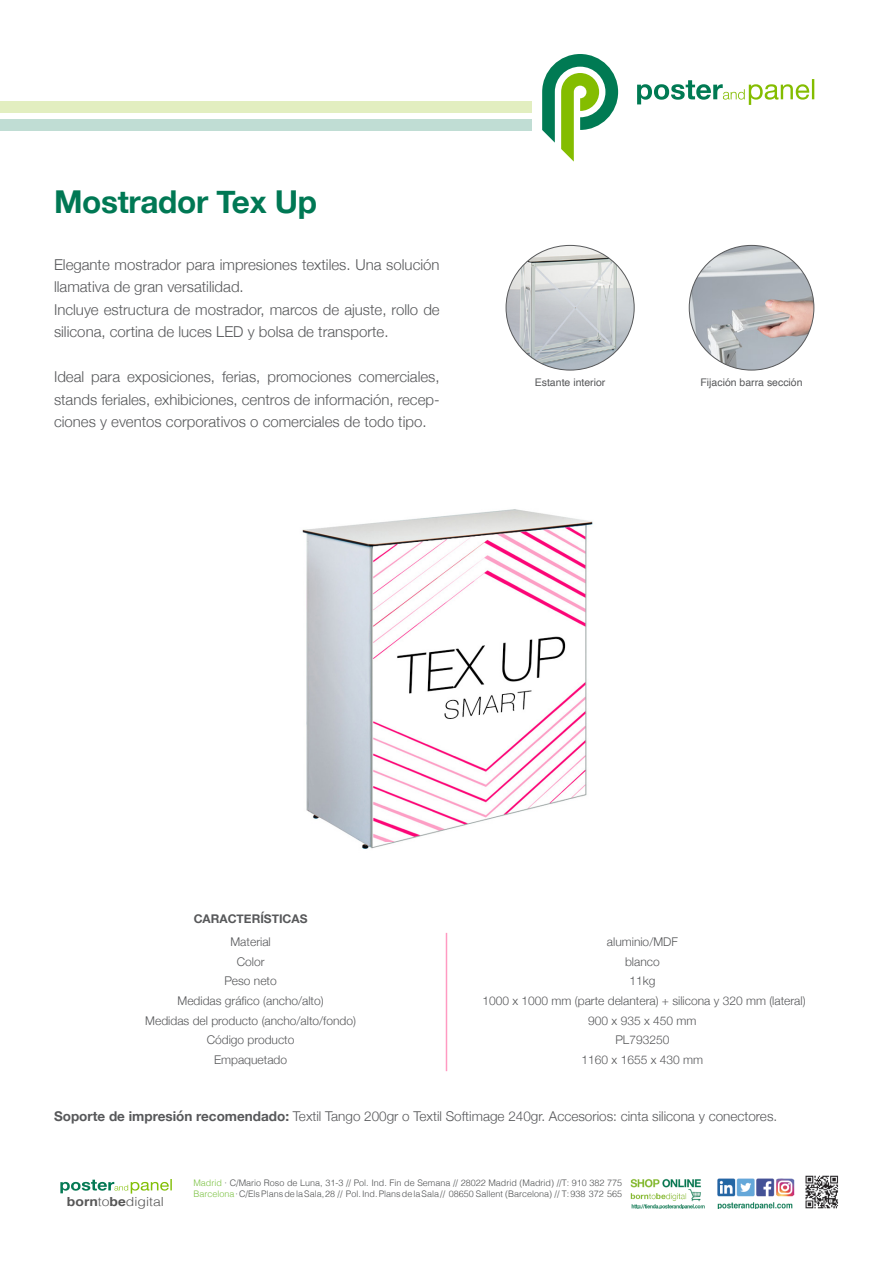
<style>
.page{position:relative;width:893px;height:1263px;background:#fff}
.page>*{position:absolute;margin:0;border:0;box-sizing:border-box;transform-origin:0 0}
.t1{font:700 31.5px "Helvetica Neue";letter-spacing:-.01em;color:#007854}
.t2{font:300 15px/22.5px "Helvetica Neue";color:#57585a}
.t3{font:300 13.5px "Helvetica Neue";color:#57585a}
.t4{font:300 12.6px "Helvetica";color:#575757;scale:1.11 1}
.t5{font:300 12px "Helvetica Neue";color:#57585a}
.t6{font:700 12px "Helvetica Neue";color:#57585a}
.t7{font:10.5px "Helvetica";color:#57585a}
.t8{font:300 9px "Helvetica";color:#4f5152}
.s1{font-weight:700}
.s2{color:#7cc243}
</style>
<div class="page">
<svg style="left:637px;top:79px;width:177px;height:26px"></svg>
<svg style="left:542px;top:54px;width:76px;height:108px"></svg>
<div style="left:0;top:101px;width:532px;height:12px;background:#e2eec0"></div>
<div style="left:0;top:119px;width:532px;height:12px;background:#c0ddd4"></div>
<img style="left:302px;top:509px;width:291px;height:340px">
<img style="left:506px;top:245px;width:128px;height:125px">
<img style="left:689px;top:245px;width:125px;height:125px;border-radius:62px">
<hr style="left:446px;top:933px;width:1px;height:138px;background:#ff9ac2">
<img style="left:717px;top:1178px;width:78px;height:31px">
<img style="left:630px;top:1179px;width:71px;height:23px">
<img style="left:631px;top:1204px;width:74px;height:5px">
<img style="left:805px;top:1175px;width:34px;height:34px">
<svg style="left:60px;top:1179px;width:112px;height:15px"></svg>
<p class="t1" style="left:54px;top:177px;width:265px">Mostrador Tex Up</p>
<p class="t2" style="left:54px;top:252px;width:387px">Elegante mostrador para impresiones textiles. Una solución llamativa de gran versatilidad.</p>
<p class="t2" style="left:54px;top:297px;width:387px">Incluye estructura de mostrador, marcos de ajuste, rollo de silicona, cortina de luces LED y bolsa de transporte.</p>
<p class="t2" style="left:54px;top:364px;width:387px;text-align:justify">Ideal para exposiciones, ferias, promociones comerciales, stands feriales, exhibiciones, centros de información, recep&shy;ciones y eventos corporativos o comerciales de todo tipo.</p>
<p class="t7" style="left:535px;top:375px;width:72px">Estante interior</p>
<p class="t7" style="left:700px;top:375px;width:104px">Fijación barra sección</p>
<p class="t6" style="left:194px;top:909px;width:115px">CARACTERÍSTICAS</p>
<p class="t5" style="left:230px;top:932px;width:42px">Material</p>
<p class="t5" style="left:607px;top:932px;width:72px">aluminio/MDF</p>
<p class="t5" style="left:237px;top:952px;width:29px">Color</p>
<p class="t5" style="left:625px;top:952px;width:36px">blanco</p>
<p class="t5" style="left:224px;top:971px;width:54px">Peso neto</p>
<p class="t5" style="left:629px;top:971px;width:28px">11kg</p>
<p class="t5" style="left:178px;top:991px;width:148px">Medidas gráfico (ancho/alto)</p>
<p class="t5" style="left:482px;top:991px;width:325px">1000 x 1000 mm (parte delantera) + silicona y 320 mm (lateral)</p>
<p class="t5" style="left:145px;top:1011px;width:212px">Medidas del producto (ancho/alto/fondo)</p>
<p class="t5" style="left:588px;top:1011px;width:110px">900 x 935 x 450 mm</p>
<p class="t5" style="left:207px;top:1030px;width:89px">Código producto</p>
<p class="t5" style="left:615px;top:1030px;width:56px">PL793250</p>
<p class="t5" style="left:214px;top:1050px;width:75px">Empaquetado</p>
<p class="t5" style="left:582px;top:1050px;width:123px">1160 x 1655 x 430 mm</p>
<p class="t3" style="left:54px;top:1105px;width:725px"><span class="s1">Soporte de impresión recomendado:</span> Textil Tango 200gr o Textil Softimage 240gr. Accesorios: cinta silicona y conectores.</p>
<p class="t4" style="left:67px;top:1191px;width:89px"><span class="s1">born</span>to<span class="s1">be</span>digital</p>
<p class="t8" style="left:193px;top:1175px;width:430px"><span class="s2">Madrid</span> · C/Mario Roso de Luna, 31-3 // Pol. Ind. Fin de Semana // 28022 Madrid (Madrid) //T: 910 382 775</p>
<p class="t8" style="left:193px;top:1186px;width:430px"><span class="s2">Barcelona</span> · C/Els Plans de la Sala, 28 // Pol. Ind. Plans de la Sala // 08650 Sallent (Barcelona) // T: 938 372 565</p>
</div>
